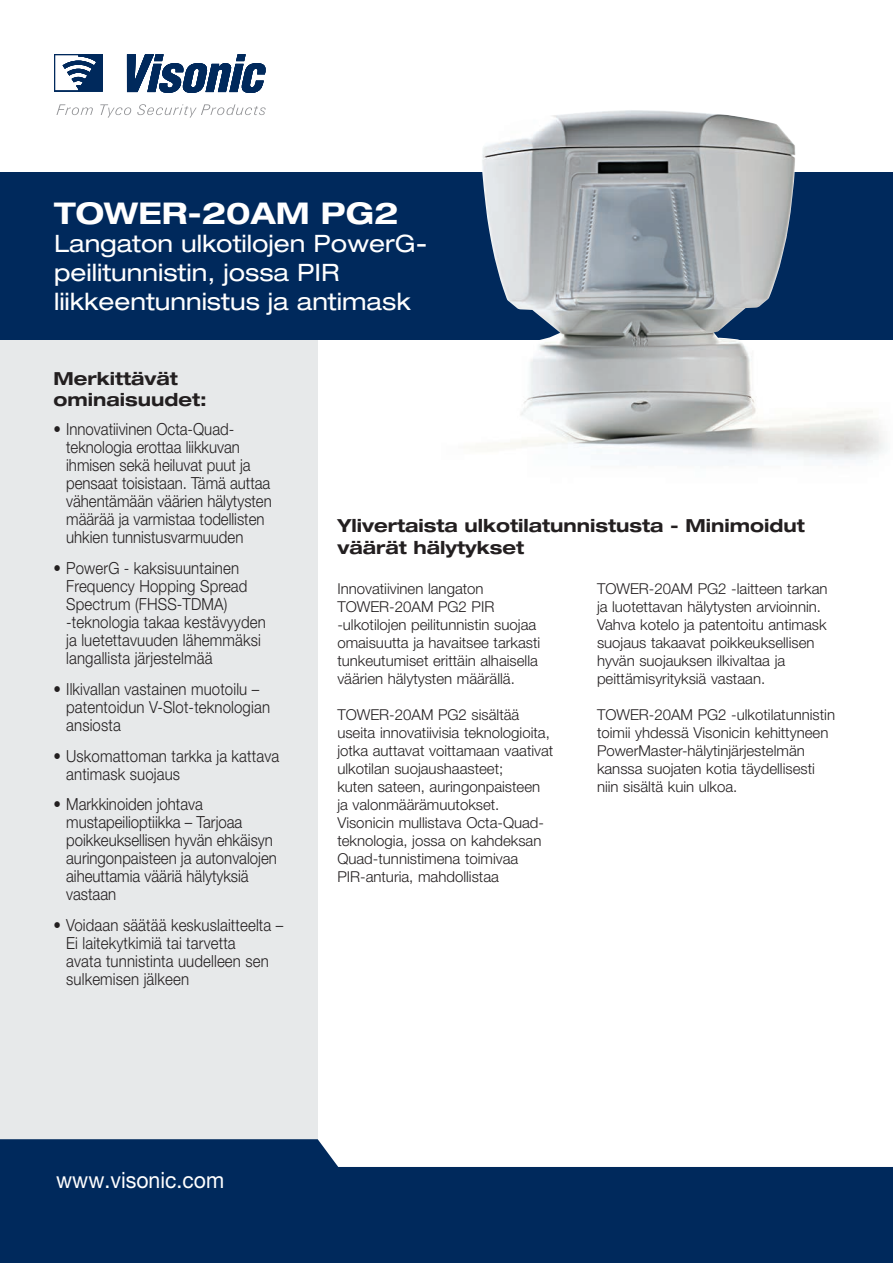
<style>
.page{position:relative;width:893px;height:1263px;background:#fff}
.page>*{position:absolute;margin:0;border:0;box-sizing:border-box;transform-origin:0 0}
.t1{font:700 expanded 30px "Helvetica Neue LT Pro";color:#fff}
.t2{font:expanded 24px/28.8px "Helvetica Neue LT Pro";color:#fff}
.t3{font:22.5px "Helvetica Neue LT Pro";color:#fff;scale:.94 1}
.t4{font:700 expanded 18px/21.6px "Helvetica Neue LT Pro";color:#231f20}
.t5{font:300 16.65px/18px "Helvetica Neue LT Pro";letter-spacing:.01em;color:#231f20;scale:.9 1}
.t6{font:300 15px/18px "Helvetica Neue LT Pro";color:#231f20}
</style>
<div class="page">
<div style="left:0;top:199px;width:318px;height:1053px;background:#e7e9ea"></div>
<svg style="left:0;top:1139px;width:893px;height:124px;background:#244773"></svg>
<div style="left:0;top:172px;width:893px;height:168px;background:#00295c"></div>
<svg style="left:54px;top:54px;width:212px;height:39px"></svg>
<svg style="left:56px;top:104px;width:37px;height:11px"></svg>
<svg style="left:100px;top:104px;width:31px;height:14px"></svg>
<svg style="left:137px;top:104px;width:129px;height:14px"></svg>
<img style="left:482px;top:110px;width:403px;height:353px">
<h1 class="t1" style="left:54px;top:194px;width:346px">TOWER-20AM PG2</h1>
<h2 class="t2" style="left:54px;top:229px;width:375px">Langaton ulkotilojen PowerG&shy;peilitunnistin, jossa PIR liikkeentunnistus ja antimask</h2>
<p class="t4" style="left:53px;top:367px;width:155px">Merkittävät ominaisuudet:</p>
<p class="t5" style="left:66px;top:420px;width:230px;text-indent:-13px">• Innovatiivinen Octa-Quad&shy;teknologia erottaa liikkuvan ihmisen sekä heiluvat puut ja pensaat toisistaan. Tämä auttaa vähentämään väärien hälytysten määrää ja varmistaa todellisten uhkien tunnistusvarmuuden</p>
<p class="t5" style="left:66px;top:559px;width:223px;text-indent:-13px">• PowerG - kaksisuuntainen<br>Frequency Hopping Spread<br>Spectrum (FHSS-TDMA) -teknologia takaa kestävyyden ja luetettavuuden lähemmäksi langallista järjestelmää</p>
<p class="t5" style="left:66px;top:680px;width:228px;text-indent:-13px">• Ilkivallan vastainen muotoilu – patentoidun V-Slot-teknologian ansiosta</p>
<p class="t5" style="left:66px;top:746px;width:238px;text-indent:-13px">• Uskomattoman tarkka ja kattava antimask suojaus</p>
<p class="t5" style="left:66px;top:795px;width:236px;text-indent:-13px">• Markkinoiden johtava mustapeilioptiikka – Tarjoaa poikkeuksellisen hyvän ehkäisyn auringonpaisteen ja autonvalojen aiheuttamia vääriä hälytyksiä vastaan</p>
<p class="t5" style="left:66px;top:916px;width:243px;text-indent:-13px">• Voidaan säätää keskuslaitteelta –<br>Ei laitekytkimiä tai tarvetta<br>avata tunnistinta uudelleen sen sulkemisen jälkeen</p>
<p class="t4" style="left:337px;top:515px;width:469px">Ylivertaista ulkotilatunnistusta - Minimoidut väärät hälytykset</p>
<p class="t6" style="left:337px;top:579px;width:204px">Innovatiivinen langaton<br>TOWER-20AM PG2 PIR -ulkotilojen peilitunnistin suojaa omaisuutta ja havaitsee tarkasti tunkeutumiset erittäin alhaisella väärien hälytysten määrällä.</p>
<p class="t6" style="left:337px;top:705px;width:218px">TOWER-20AM PG2 sisältää useita innovatiivisia teknologioita, jotka auttavat voittamaan vaativat ulkotilan suojaushaasteet;<br>kuten sateen, auringonpaisteen ja valonmäärämuutokset.<br>Visonicin mullistava Octa-Quad&shy;teknologia, jossa on kahdeksan<br>Quad-tunnistimena toimivaa<br>PIR-anturia, mahdollistaa</p>
<p class="t6" style="left:597px;top:579px;width:232px">TOWER-20AM PG2 -laitteen tarkan ja luotettavan hälytysten arvioinnin.<br>Vahva kotelo ja patentoitu antimask suojaus takaavat poikkeuksellisen hyvän suojauksen ilkivaltaa ja peittämisyrityksiä vastaan.</p>
<p class="t6" style="left:597px;top:705px;width:240px">TOWER-20AM PG2 -ulkotilatunnistin toimii yhdessä Visonicin kehittyneen PowerMaster-hälytinjärjestelmän kanssa suojaten kotia täydellisesti niin sisältä kuin ulkoa.</p>
<h3 class="t3" style="left:56px;top:1167px;width:180px">www.visonic.com</h3>
</div>
